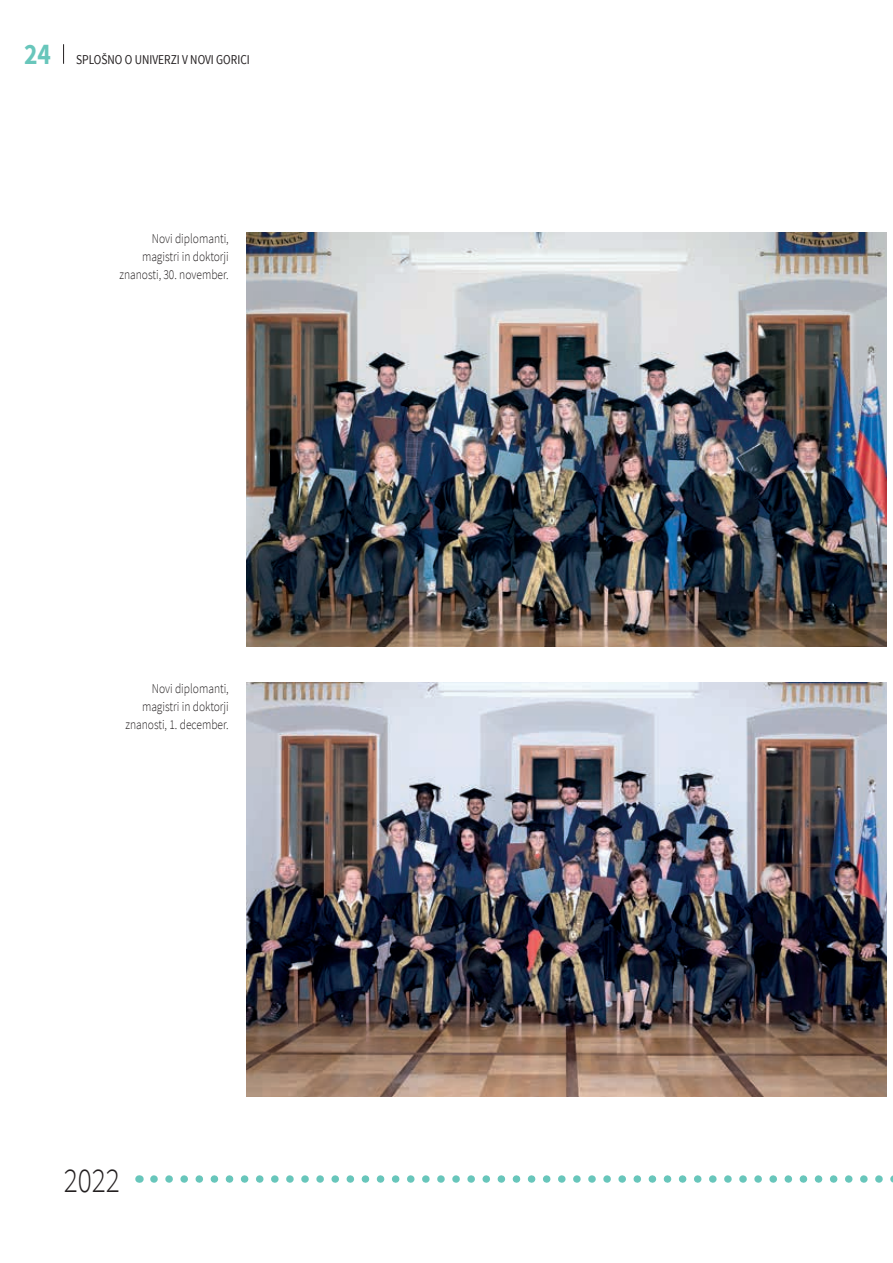
<style>
.page{position:relative;width:893px;height:1263px;background:#fff}
.page>*{position:absolute;margin:0;border:0;box-sizing:border-box;transform-origin:0 0}
.t1{font:300 34.5px "Source Sans Pro";color:#231f20;scale:.85 1}
.t2{font:700 30px "Source Sans Pro";color:#68c6bb;scale:.85 1}
.t3{font:300 13.5px/18px "Source Sans Pro";color:#231f20;text-align:right;scale:.85 1}
.t4{font:13.5px "Source Sans Pro";color:#231f20;scale:.85 1}
</style>
<div class="page">
<svg style="left:63px;top:44px;width:1px;height:20px"></svg>
<img style="left:247px;top:683px;width:639px;height:414px">
<img style="left:247px;top:233px;width:639px;height:414px">
<svg style="left:154px;top:1175px;width:739px;height:8px"></svg>
<h2 class="t2" style="left:24px;top:35px;width:33px">24</h2>
<p class="t4" style="left:76px;top:51px;width:206px">SPLOŠNO O UNIVERZI V NOVI GORICI</p>
<p class="t3" style="left:119px;top:229px;width:130px">Novi diplomanti, magistri in doktorji znanosti, 30. november.</p>
<p class="t3" style="left:125px;top:679px;width:123px">Novi diplomanti, magistri in doktorji znanosti, 1. december.</p>
<h1 class="t1" style="left:64px;top:1159px;width:68px">2022</h1>
</div>
